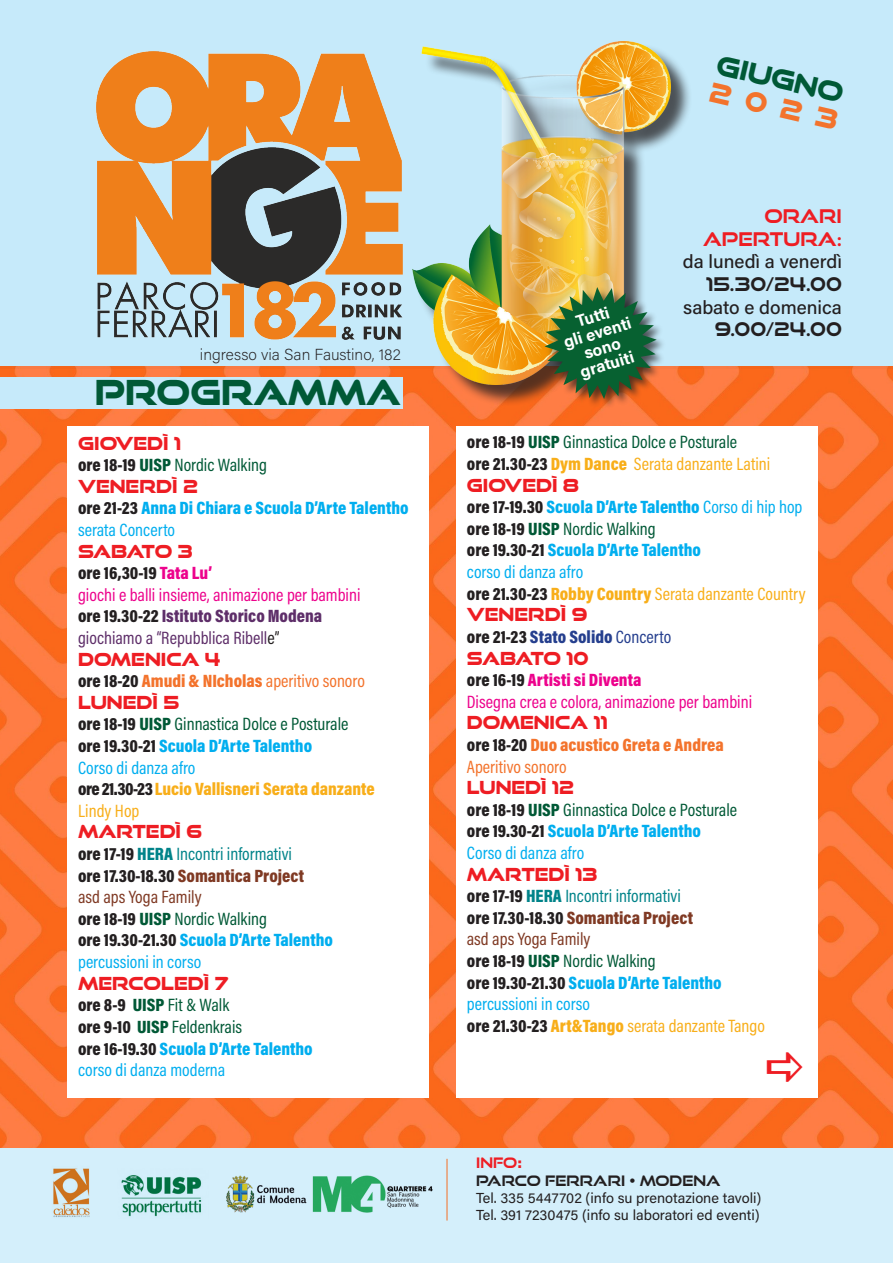
<style>
.page{position:relative;width:893px;height:1263px;background:#fff}
.page>*{position:absolute;margin:0;border:0;box-sizing:border-box;transform-origin:0 0}
.t1{font:34.5px "Good Times Hv";color:#005936}
.t2{font:26.7px "Good Times Hv";color:#005936}
.t3{font:26.7px "Good Times Hv";color:#f3732c}
.t4{font:500 18.9px "Acumin Pro";color:#231f20}
.t5{font:700 18.9px "Good Times Rg";color:#231f20}
.t6{font:700 18.9px/22.6px "Good Times Rg";color:#ee1d23;text-align:right}
.t7{font:900 18px/21.6px "Acumin Pro Cond";color:#231f20}
.t8{font:18px/21.6px "Acumin Pro Cond";color:#005936}
.t9{font:18px/21.6px "Acumin Pro Cond";color:#ed028c}
.t10{font:18px "Good Times Hv";color:#ee1d23}
.t11{font:900 18px/21.6px "Acumin Pro Cond";color:#00aeef}
.t12{font:900 18px/21.6px "Acumin Pro Cond";color:#f3732c}
.t13{font:18px "Acumin Pro Cond";color:#f3732c}
.t14{font:900 18px "Acumin Pro Cond";color:#253f8e}
.t15{font:18px "Good Times Hv";letter-spacing:-.035em;color:#ee1d23}
.t16{font:700 16.5px/16.5px "Acumin Pro";color:#fff;text-align:center}
.t17{font:200 15.9px "Acumin Pro";color:#231f20}
.t18{font:14.4px/17.4px "Acumin Pro";color:#231f20}
.t19{font:700 14.4px/17.4px "Good Times Rg";color:#231f20}
.s1{font-weight:900;color:#231f20}
.s2{font-weight:900}
.s3{color:#231f20}
.s4{font-weight:400}
.s5{font-weight:900;color:#5e2e69}
.s6{color:#5e2e69}
.s7{color:#005936}
.s8{font-weight:400;color:#005936}
.s9{color:#00aeef}
.s10{font-weight:400;color:#00aeef}
.s11{color:#f8ae19}
.s12{font-weight:400;color:#f8ae19}
.s13{color:#008389}
.s14{font-weight:400;color:#008389}
.s15{color:#7f3923}
.s16{font-weight:400;color:#7f3923}
.s17{font-weight:900;color:#f8ae19}
.s18{font-weight:900;color:#00aeef}
.s19{color:#ee1d23}
.s20{font-family:"Acumin Pro";font-weight:900;color:#ee1d23}
</style>
<div class="page">
<div style="left:0;top:0;width:893px;height:369px;background:#c6eafa"></div>
<img style="left:0;top:367px;width:893px;height:781px">
<div style="left:0;top:1148px;width:893px;height:115px;background:#d4effb"></div>
<img style="left:226px;top:1175px;width:207px;height:38px">
<hr style="left:446px;top:1159px;width:1px;height:61px;background:#f3732c">
<div style="left:0;top:378px;width:403px;height:31px;background:#c6eafa"></div>
<div style="left:416px;top:43px;width:277px;height:364px;background:#231f20;opacity:.75"></div>
<img style="left:412px;top:41px;width:259px;height:344px">
<div style="left:456px;top:426px;width:362px;height:672px;background:#fff"></div>
<img style="left:53px;top:1168px;width:37px;height:49px">
<img style="left:121px;top:1175px;width:81px;height:42px">
<div style="left:67px;top:426px;width:362px;height:672px;background:#fff"></div>
<img style="left:97px;top:51px;width:305px;height:289px">
<div style="left:544px;top:286px;width:123px;height:123px;background:#231f20;opacity:.75"></div>
<img style="left:545px;top:287px;width:112px;height:112px">
<p class="t17" style="left:200px;top:344px;width:202px">ingresso via San Faustino, 182</p>
<h1 class="t1" style="left:95px;top:371px;width:307px">PROGRAMMA</h1>
<p class="t10" style="left:78px;top:432px;width:105px">GIOVEDÌ 1</p>
<p class="t8" style="left:78px;top:454px;width:190px"><span class="s1">ore 18-19</span> <span class="s2">UISP</span> Nordic Walking</p>
<p class="t10" style="left:78px;top:475px;width:121px">VENERDÌ 2</p>
<p class="t11" style="left:78px;top:497px;width:332px"><span class="s3">ore 21-23</span> Anna Di Chiara e Scuola D’Arte Talentho <span class="s4">serata Concerto</span></p>
<p class="t10" style="left:78px;top:540px;width:116px">SABATO 3</p>
<p class="t9" style="left:78px;top:562px;width:284px"><span class="s1">ore 16,30-19</span> <span class="s2">Tata Lu’<br></span>giochi e balli insieme, animazione per bambini <span class="s1">ore 19.30-22</span> <span class="s5">Istituto Storico Modena </span><span class="s6">giochiamo a “Repubblica Ribell</span><span class="s3">e”</span></p>
<p class="t10" style="left:78px;top:648px;width:144px">DOMENICA 4</p>
<p class="t13" style="left:78px;top:669px;width:288px"><span class="s1">ore 18-20</span> <span class="s2">Amudi &amp; NIcholas</span> aperitivo sonoro</p>
<p class="t10" style="left:78px;top:691px;width:103px">LUNEDÌ 5</p>
<p class="t7" style="left:78px;top:713px;width:298px">ore 18-19 <span class="s7">UISP</span> <span class="s8">Ginnastica Dolce e Posturale </span>ore 19.30-21 <span class="s9">Scuola D’Arte Talentho<br></span><span class="s10">Corso di danza afro<br></span>ore 21.30-23 <span class="s11">Lucio Vallisneri Serata danzante<br></span><span class="s12">Lindy Hop</span></p>
<p class="t10" style="left:78px;top:821px;width:126px">MARTEDÌ 6</p>
<p class="t7" style="left:78px;top:843px;width:256px">ore 17-19 <span class="s13">HERA</span> <span class="s14">Incontri informativi<br></span>ore 17.30-18.30 <span class="s15">Somantica Project<br></span><span class="s16">asd aps Yoga Family<br></span>ore 18-19 <span class="s7">UISP</span> <span class="s8">Nordic Walking<br></span>ore 19.30-21.30 <span class="s9">Scuola D’Arte Talentho </span><span class="s10">percussioni in corso</span></p>
<p class="t10" style="left:78px;top:972px;width:152px">MERCOLEDÌ 7</p>
<p class="t7" style="left:78px;top:994px;width:236px">ore 8-9 <span class="s7">UISP</span> <span class="s8">Fit &amp; Walk<br></span>ore 9-10 <span class="s7">UISP</span> <span class="s8">Feldenkrais<br></span>ore 16-19.30 <span class="s9">Scuola D’Arte Talentho </span><span class="s10">corso di danza moderna</span></p>
<p class="t16" style="left:557px;top:318px;width:71px;rotate:-17deg">Tutti<br>gli eventi sono gratuiti</p>
<h2 class="t2" style="left:721px;top:48px;width:131px;rotate:13deg">GIUGNO</h2>
<h2 class="t3" style="left:714px;top:75px;width:132px;rotate:13deg">2023</h2>
<p class="t6" style="left:703px;top:204px;width:140px">ORARI<br>APERTURA:</p>
<p class="t4" style="left:683px;top:249px;width:161px">da lunedì a venerdì</p>
<p class="t5" style="left:706px;top:273px;width:137px">15.30/24.00</p>
<p class="t4" style="left:683px;top:294px;width:160px">sabato e domenica</p>
<p class="t5" style="left:715px;top:318px;width:129px">9.00/24.00</p>
<p class="t8" style="left:467px;top:431px;width:305px"><span class="s1">ore 18-19</span> <span class="s2">UISP</span> Ginnastica Dolce e Posturale<br><span class="s1">ore 21.30-23</span> <span class="s17">Dym Dance</span> <span class="s11">Serata danzante Latini</span></p>
<p class="t10" style="left:467px;top:474px;width:114px">GIOVEDÌ 8</p>
<p class="t7" style="left:467px;top:496px;width:340px">ore 17-19.30 <span class="s9">Scuola D’Arte Talentho</span> <span class="s10">Corso di hip hop </span>ore 18-19 <span class="s7">UISP</span> <span class="s8">Nordic Walking<br></span>ore 19.30-21 <span class="s9">Scuola D’Arte Talentho<br></span><span class="s10">corso di danza afro<br></span>ore 21.30-23 <span class="s11">Robby Country</span> <span class="s12">Serata danzante Country</span></p>
<p class="t10" style="left:467px;top:604px;width:122px">VENERDÌ 9</p>
<p class="t14" style="left:467px;top:625px;width:206px"><span class="s3">ore 21-23</span> Stato Solido <span class="s4">Concerto</span></p>
<p class="t15" style="left:467px;top:647px;width:123px">SABATO 10</p>
<p class="t9" style="left:467px;top:669px;width:287px"><span class="s1">ore 16-19</span> <span class="s2">Artisti si Diventa<br></span>Disegna crea e colora, animazione per bambini</p>
<p class="t10" style="left:467px;top:712px;width:142px">DOMENICA 11</p>
<p class="t12" style="left:467px;top:733px;width:258px"><span class="s3">ore 18-20</span> Duo acustico Greta e Andrea<br><span class="s4">Aperitivo sonoro</span></p>
<p class="t10" style="left:467px;top:776px;width:109px">LUNEDÌ 12</p>
<p class="t8" style="left:467px;top:798px;width:272px"><span class="s1">ore 18-19</span> <span class="s2">UISP</span> Ginnastica Dolce e Posturale <span class="s1">ore 19.30-21</span> <span class="s18">Scuola D’Arte Talentho<br></span><span class="s9">Corso di danza afro</span></p>
<p class="t10" style="left:467px;top:863px;width:132px">MARTEDÌ 13</p>
<p class="t7" style="left:467px;top:885px;width:300px">ore 17-19 <span class="s13">HERA</span> <span class="s14">Incontri informativi<br></span>ore 17.30-18.30 <span class="s15">Somantica Project<br></span><span class="s16">asd aps Yoga Family<br></span>ore 18-19 <span class="s7">UISP</span> <span class="s8">Nordic Walking<br></span>ore 19.30-21.30 <span class="s9">Scuola D’Arte Talentho </span><span class="s10">percussioni in corso<br></span>ore 21.30-23 <span class="s11">Art&amp;Tango</span> <span class="s12">serata danzante Tango</span></p>
<p class="t19" style="left:476px;top:1154px;width:246px"><span class="s19">INFO</span><span class="s20">:<br></span>PARCO FERRARI • MODENA</p>
<p class="t18" style="left:476px;top:1189px;width:287px">Tel. 335 5447702 (info su prenotazione tavoli)<br>Tel. 391 7230475 (info su laboratori ed eventi)</p>
</div>
